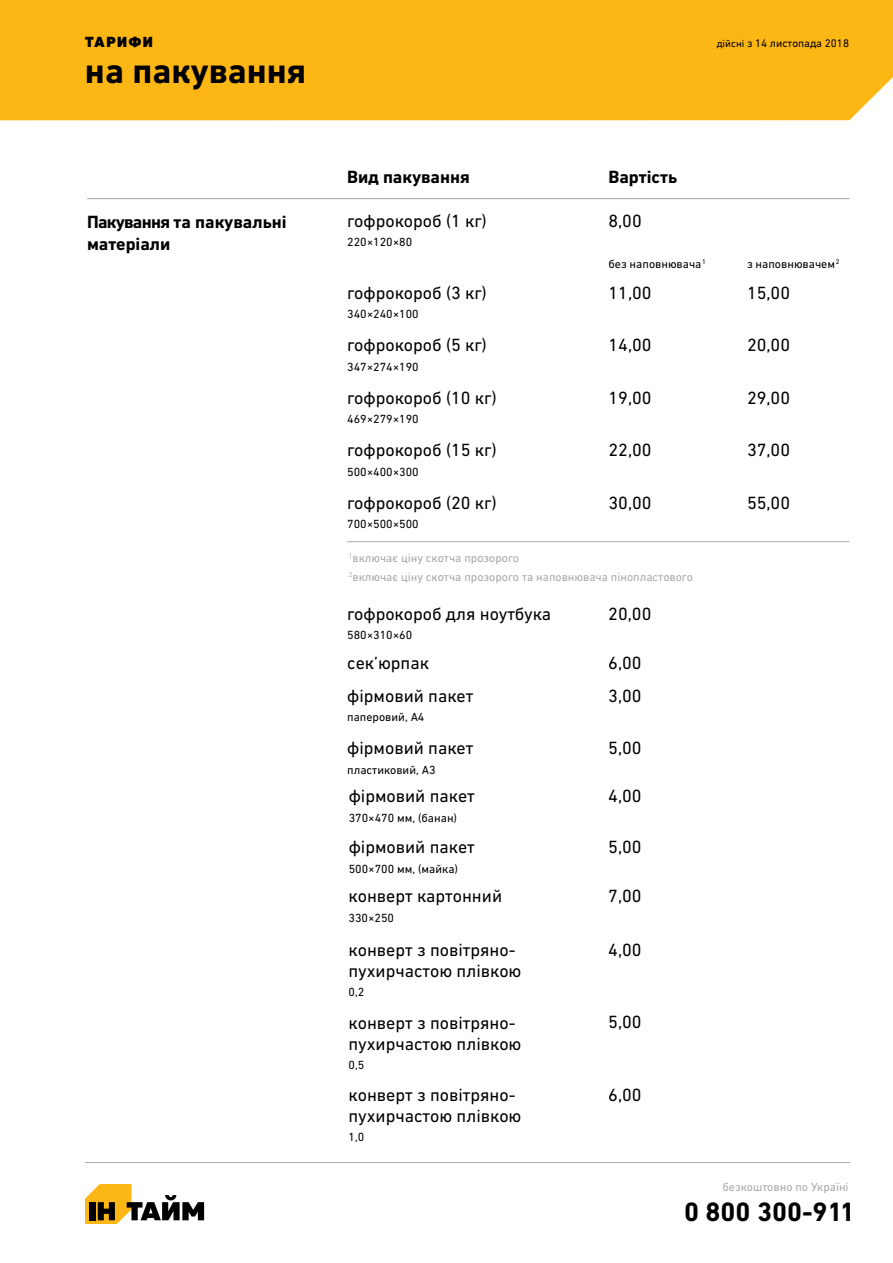
<style>
.page{position:relative;width:893px;height:1263px;background:#fff}
.page>*{position:absolute;margin:0;border:0;box-sizing:border-box;transform-origin:0 0}
.t1{font:700 36px "DIN Next CYR";color:#000}
.t2{font:700 27px "DIN Next CYR";color:#000}
.t3{font:18px/21.6px "DIN Next CYR";color:#000}
.t4{font:700 18px/21.6px "DIN Next CYR";color:#000}
.t5{font:900 15px "DIN Next CYR";letter-spacing:.1em;color:#000}
.t6{font:12px "DIN Next CYR";color:#000}
.t7{font:12px/19.5px "DIN Next CYR";color:#a9a9a9}
.t8{font:11.25px "DIN Next CYR";color:#000}
.s1{font-size:10.5px}
</style>
<div class="page">
<svg style="left:85px;top:1184px;width:119px;height:40px"></svg>
<div style="left:89px;top:1202px;width:6px;height:18px;background:#000"></div>
<div style="left:0;top:0;width:893px;height:120px;background:#fdb714"></div>
<hr style="left:85px;top:1162px;width:765px;height:1px;background:#a9a9a9">
<hr style="left:87px;top:198px;width:762px;height:1px;background:#a9a9a9">
<hr style="left:347px;top:541px;width:502px;height:1px;background:#a9a9a9">
<p class="t5" style="left:85px;top:33px;width:69px">ТАРИФИ</p>
<h1 class="t1" style="left:85px;top:49px;width:223px">на пакування</h1>
<p class="t4" style="left:87px;top:211px;width:201px">Пакування та пакувальні матеріали</p>
<p class="t8" style="left:717px;top:37px;width:134px"><span class="s1">дійсні</span> з 14 листопада 2018</p>
<p class="t4" style="left:347px;top:166px;width:124px">Вид пакування</p>
<p class="t4" style="left:608px;top:166px;width:70px">Вартість</p>
<p class="t3" style="left:347px;top:210px;width:141px">гофрокороб (1 кг)</p>
<p class="t6" style="left:347px;top:235px;width:67px">220×120×80</p>
<p class="t3" style="left:347px;top:282px;width:141px">гофрокороб (3 кг)</p>
<p class="t6" style="left:347px;top:307px;width:73px">340×240×100</p>
<p class="t3" style="left:347px;top:334px;width:141px">гофрокороб (5 кг)</p>
<p class="t6" style="left:347px;top:360px;width:73px">347×274×190</p>
<p class="t3" style="left:347px;top:387px;width:151px">гофрокороб (10 кг)</p>
<p class="t6" style="left:347px;top:412px;width:73px">469×279×190</p>
<p class="t3" style="left:347px;top:439px;width:151px">гофрокороб (15 кг)</p>
<p class="t6" style="left:347px;top:465px;width:73px">500×400×300</p>
<p class="t3" style="left:347px;top:492px;width:151px">гофрокороб (20 кг)</p>
<p class="t6" style="left:347px;top:517px;width:73px">700×500×500</p>
<p class="t3" style="left:608px;top:210px;width:35px">8,00</p>
<p class="t6" style="left:608px;top:257px;width:99px">без наповнювача<sup>1</sup></p>
<p class="t6" style="left:747px;top:257px;width:94px">з наповнювачем<sup>2</sup></p>
<p class="t3" style="left:608px;top:282px;width:45px">11,00</p>
<p class="t3" style="left:608px;top:334px;width:45px">14,00</p>
<p class="t3" style="left:608px;top:387px;width:45px">19,00</p>
<p class="t3" style="left:608px;top:439px;width:45px">22,00</p>
<p class="t3" style="left:608px;top:492px;width:45px">30,00</p>
<p class="t3" style="left:747px;top:282px;width:45px">15,00</p>
<p class="t3" style="left:747px;top:334px;width:45px">20,00</p>
<p class="t3" style="left:747px;top:387px;width:45px">29,00</p>
<p class="t3" style="left:747px;top:439px;width:45px">37,00</p>
<p class="t3" style="left:747px;top:492px;width:45px">55,00</p>
<p class="t7" style="left:349px;top:548px;width:346px"><sup>1</sup>включає ціну скотча прозорого<br><sup>2</sup>включає ціну скотча прозорого та наповнювача пінопластового</p>
<p class="t3" style="left:347px;top:602px;width:206px">гофрокороб для ноутбука</p>
<p class="t6" style="left:347px;top:628px;width:67px">580×310×60</p>
<p class="t3" style="left:608px;top:602px;width:45px">20,00</p>
<p class="t3" style="left:347px;top:652px;width:83px">сек’юрпак</p>
<p class="t3" style="left:608px;top:652px;width:35px">6,00</p>
<p class="t3" style="left:347px;top:685px;width:128px">фірмовий пакет</p>
<p class="t6" style="left:347px;top:710px;width:79px">паперовий, А4</p>
<p class="t3" style="left:608px;top:685px;width:35px">3,00</p>
<p class="t3" style="left:347px;top:737px;width:128px">фірмовий пакет</p>
<p class="t6" style="left:347px;top:763px;width:90px">пластиковий, А3</p>
<p class="t3" style="left:349px;top:785px;width:128px">фірмовий пакет</p>
<p class="t6" style="left:349px;top:811px;width:110px">370×470 мм, (банан)</p>
<p class="t3" style="left:608px;top:737px;width:35px">5,00</p>
<p class="t3" style="left:608px;top:785px;width:35px">4,00</p>
<p class="t3" style="left:349px;top:836px;width:128px">фірмовий пакет</p>
<p class="t3" style="left:608px;top:836px;width:35px">5,00</p>
<p class="t6" style="left:349px;top:862px;width:111px">500×700 мм, (майка)</p>
<p class="t3" style="left:348px;top:885px;width:155px">конверт картонний</p>
<p class="t6" style="left:348px;top:911px;width:47px">330×250</p>
<p class="t3" style="left:349px;top:939px;width:174px">конверт з повітряно&shy;пухирчастою плівкою</p>
<p class="t6" style="left:348px;top:985px;width:17px">0,2</p>
<p class="t3" style="left:349px;top:1011px;width:174px">конверт з повітряно&shy;пухирчастою плівкою</p>
<p class="t6" style="left:348px;top:1058px;width:17px">0,5</p>
<p class="t3" style="left:349px;top:1083px;width:174px">конверт з повітряно&shy;пухирчастою плівкою</p>
<p class="t6" style="left:348px;top:1130px;width:17px">1,0</p>
<p class="t3" style="left:608px;top:885px;width:35px">7,00</p>
<p class="t3" style="left:608px;top:939px;width:35px">4,00</p>
<p class="t3" style="left:608px;top:1011px;width:35px">5,00</p>
<p class="t3" style="left:608px;top:1083px;width:35px">6,00</p>
<p class="t7" style="left:722px;top:1177px;width:128px">безкоштовно по Україні</p>
<h2 class="t2" style="left:684px;top:1196px;width:172px">0 800 300-911</h2>
</div>
